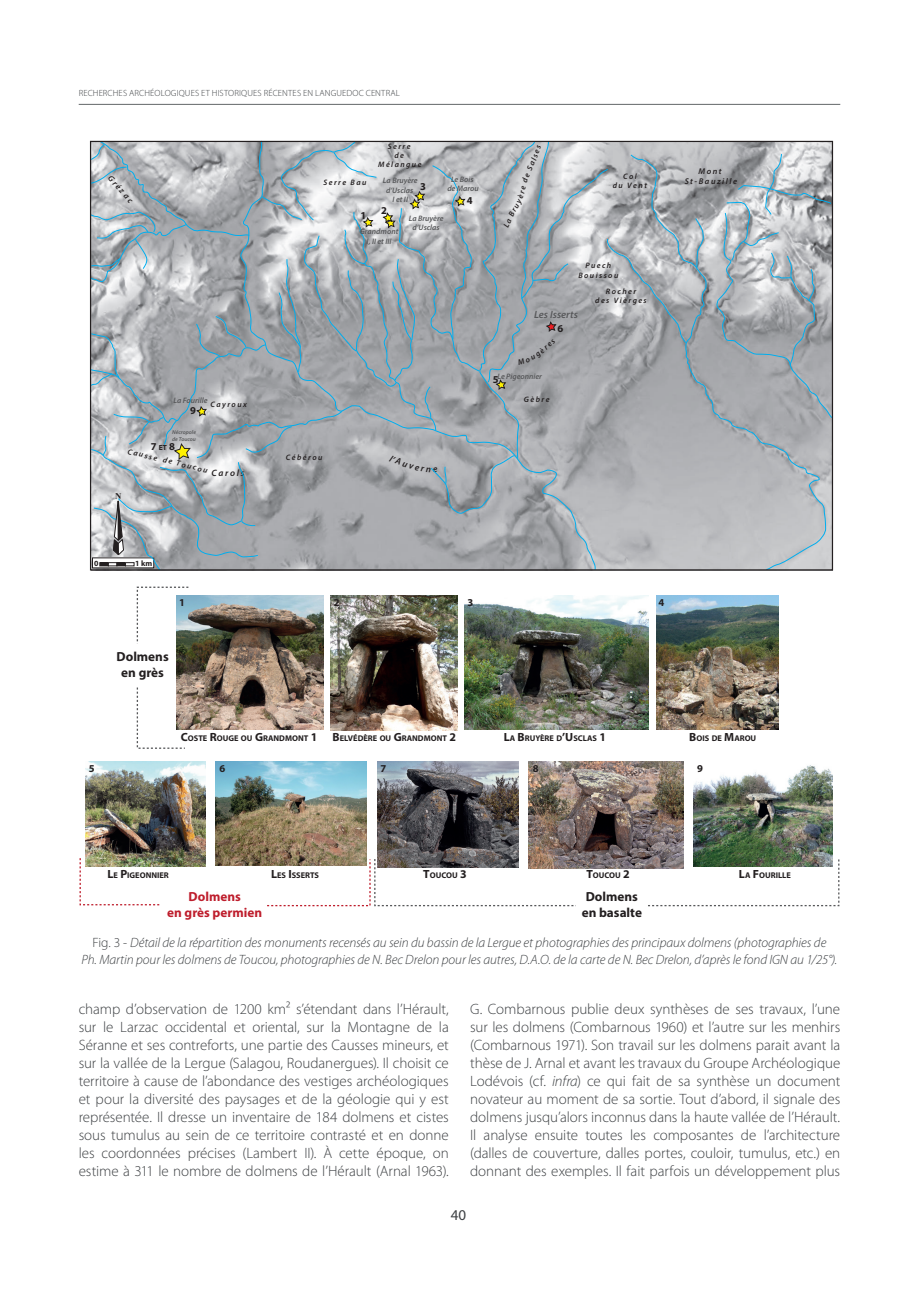
<style>
.page{position:relative;width:919px;height:1289px;background:#fff}
.page>*{position:absolute;margin:0;border:0;box-sizing:border-box;transform-origin:0 0}
.t1{font:300 15px/18px "Myriad Pro";letter-spacing:-.005em;color:#3d4043;text-align:justify}
.t2{font:15px "Myriad Pro";color:#3d4043}
.t3{font:italic 300 13.5px/16.5px "Myriad Pro";letter-spacing:-.005em;color:#3d4043;text-align:center}
.t4{font:700 13.2px/15.8px "Myriad Pro";color:#231f20;text-align:center}
.t5{font:700 13.2px/15.8px "Myriad Pro";color:#be1d2c;text-align:center}
.t6{font:700 10.5px "Myriad Pro";color:#231f20}
.t7{font:italic 600 10.5px "Myriad Pro";color:#57585a}
.t8{font:italic 600 9.3px "Myriad Pro";color:#231f20}
.t9{font:300 9px "Myriad Pro";letter-spacing:.015em;color:#3d4043}
.t10{font:italic 600 8.4px/10.1px "Myriad Pro";color:#231f20;text-align:center}
.t11{font:700 8.25px "Myriad Pro";color:#231f20}
.t12{font:italic 600 7.95px/9.4px "Myriad Pro";color:#231f20;text-align:center}
.t13{font:italic 600 7.95px/9.4px "Myriad Pro";color:#57585a;text-align:center}
.t14{font:700 7.95px "Myriad Pro";color:#231f20}
.t15{font:italic 600 5.55px/6.8px "Myriad Pro";color:#57585a}
.s1{font-size:7.35px}
.s2{font-size:11.85px}
.s3{font-style:normal}
.s4{font-style:italic}
</style>
<div class="page">
<hr style="left:79px;top:104px;width:761px;height:1px;background:#636768">
<svg style="left:686px;top:155px;width:139px;height:413px;background:#b2b5b9"></svg>
<svg style="left:695px;top:218px;width:8px;height:50px"></svg>
<svg style="left:716px;top:154px;width:115px;height:264px;background:#acb2b7"></svg>
<img style="left:177px;top:595px;width:146px;height:135px">
<img style="left:85px;top:761px;width:121px;height:105px">
<img style="left:377px;top:761px;width:141px;height:96px">
<img style="left:528px;top:761px;width:155px;height:107px">
<img style="left:656px;top:595px;width:122px;height:134px">
<img style="left:331px;top:595px;width:126px;height:135px">
<img style="left:216px;top:761px;width:151px;height:104px">
<img style="left:693px;top:765px;width:139px;height:93px">
<img style="left:464px;top:595px;width:184px;height:134px">
<svg style="left:79px;top:856px;width:82px;height:50px"></svg>
<svg style="left:645px;top:858px;width:195px;height:48px"></svg>
<svg style="left:266px;top:857px;width:311px;height:49px"></svg>
<svg style="left:136px;top:586px;width:54px;height:59px"></svg>
<svg style="left:136px;top:686px;width:50px;height:63px"></svg>
<svg style="left:90px;top:141px;width:596px;height:429px;background:#a9aeb3"></svg>
<p class="t9" style="left:79px;top:88px;width:323px">RECHERCHES ARCHÉOLOGIQUES ET HISTORIQUES RÉCENTES EN LANGUEDOC CENTRAL</p>
<p class="t10" style="left:118px;top:178px;width:28px;rotate:48deg">réz ac</p>
<p class="t12" style="left:378px;top:141px;width:45px">S e r r e<br>d e<br>M é l a n g u e</p>
<p class="t13" style="left:447px;top:174px;width:33px">Le Bois de Marou</p>
<p class="t13" style="left:383px;top:175px;width:36px">La Bruyère d’Usclas<br>I et II</p>
<p class="t13" style="left:360px;top:227px;width:40px">Grandmont<br>I, II et III</p>
<p class="t12" style="left:323px;top:178px;width:44px">S e r r e B a u</p>
<p class="t6" style="left:420px;top:180px;width:7px">3</p>
<p class="t6" style="left:466px;top:194px;width:7px">4</p>
<p class="t6" style="left:381px;top:204px;width:7px">2</p>
<p class="t6" style="left:360px;top:209px;width:7px">1</p>
<p class="t13" style="left:408px;top:213px;width:36px">La Bruyère d’Usclas</p>
<p class="t12" style="left:612px;top:171px;width:36px">C o l<br>d u V e n t</p>
<p class="t12" style="left:578px;top:260px;width:41px">P u e c h<br>B o u i s s o u</p>
<p class="t7" style="left:534px;top:308px;width:45px">Les Isserts</p>
<p class="t6" style="left:557px;top:321px;width:7px">6</p>
<p class="t12" style="left:595px;top:286px;width:53px">R o c h e r<br>d e s V i è r g e s</p>
<p class="t13" style="left:173px;top:396px;width:36px">La Fourille</p>
<p class="t15" style="left:172px;top:428px;width:25px">Nécropole de Toucou</p>
<p class="t12" style="left:210px;top:399px;width:38px">C a y r o u x</p>
<p class="t6" style="left:190px;top:403px;width:7px">9</p>
<p class="t6" style="left:151px;top:440px;width:25px">7 <span class="s1">ET</span> 8</p>
<p class="t12" style="left:129px;top:446px;width:83px;rotate:14deg">C a u s s e d e T o u c o u</p>
<p class="t12" style="left:286px;top:452px;width:38px">C é b é r o u</p>
<p class="t8" style="left:211px;top:467px;width:34px">C a r o l s</p>
<p class="t13" style="left:497px;top:372px;width:46px">Le Pigeonnier</p>
<p class="t6" style="left:492px;top:372px;width:7px">5</p>
<p class="t12" style="left:524px;top:395px;width:27px">G è b r e</p>
<p class="t10" style="left:684px;top:166px;width:54px">M o n t<br>S t - B a u z i l l e</p>
<p class="t14" style="left:94px;top:558px;width:6px">0</p>
<p class="t14" style="left:135px;top:558px;width:19px">1 km</p>
<p class="t6" style="left:179px;top:595px;width:7px">1</p>
<p class="t6" style="left:334px;top:595px;width:7px">2</p>
<p class="t6" style="left:467px;top:595px;width:7px">3</p>
<p class="t6" style="left:658px;top:595px;width:7px">4</p>
<p class="t4" style="left:116px;top:648px;width:54px">Dolmens en grès</p>
<p class="t11" style="left:181px;top:733px;width:138px"><span class="s2">C</span>OSTE <span class="s2">R</span>OUGE OU <span class="s2">G</span>RANDMONT <span class="s2">1</span></p>
<p class="t11" style="left:332px;top:733px;width:125px"><span class="s2">B</span>ELVÉDÈRE OU <span class="s2">G</span>RANDMONT <span class="s2">2</span></p>
<p class="t11" style="left:503px;top:733px;width:104px"><span class="s2">L</span>A <span class="s2">B</span>RUYÈRE D<span class="s2">’U</span>SCLAS <span class="s2">1</span></p>
<p class="t11" style="left:689px;top:733px;width:68px"><span class="s2">B</span>OIS DE <span class="s2">M</span>AROU</p>
<p class="t6" style="left:89px;top:761px;width:7px">5</p>
<p class="t6" style="left:219px;top:761px;width:7px">6</p>
<p class="t6" style="left:380px;top:761px;width:7px">7</p>
<p class="t6" style="left:532px;top:761px;width:7px">8</p>
<p class="t6" style="left:697px;top:761px;width:7px">9</p>
<p class="t11" style="left:107px;top:870px;width:63px"><span class="s2">L</span>E <span class="s2">P</span>IGEONNIER</p>
<p class="t11" style="left:271px;top:870px;width:50px"><span class="s2">L</span>ES <span class="s2">I</span>SSERTS</p>
<p class="t11" style="left:423px;top:870px;width:45px"><span class="s2">T</span>OUCOU <span class="s2">3</span></p>
<p class="t11" style="left:586px;top:870px;width:45px"><span class="s2">T</span>OUCOU <span class="s2">2</span></p>
<p class="t11" style="left:739px;top:870px;width:54px"><span class="s2">L</span>A <span class="s2">F</span>OURILLE</p>
<p class="t5" style="left:167px;top:888px;width:96px">Dolmens<br>en grès permien</p>
<p class="t4" style="left:581px;top:888px;width:62px">Dolmens en basalte</p>
<p class="t3" style="left:82px;top:934px;width:757px"><span class="s3">Fig. 3 -</span> Détail de la répartition des monuments recensés au sein du bassin de la Lergue et photographies des principaux dolmens (photographies de<br>Ph. Martin pour les dolmens de Toucou, photographies de N. Bec Drelon pour les autres, D.A.O. de la carte de N. Bec Drelon, d’après le fond IGN au 1/25°).</p>
<p class="t1" style="left:79px;top:1000px;width:371px">champ d’observation de 1200 km² s’étendant dans l’Hérault, sur le Larzac occidental et oriental, sur la Montagne de la Séranne et ses contreforts, une partie des Causses mineurs, et sur la vallée de la Lergue (Salagou, Roudanergues). Il choisit ce territoire à cause de l’abondance des vestiges archéologiques et pour la diversité des paysages et de la géologie qui y est représentée. Il dresse un inventaire de 184 dolmens et cistes sous tumulus au sein de ce territoire contrasté et en donne les coordonnées précises (Lambert II). À cette époque, on estime à 311 le nombre de dolmens de l’Hérault (Arnal 1963).</p>
<p class="t1" style="left:470px;top:1000px;width:371px">G. Combarnous publie deux synthèses de ses travaux, l’une sur les dolmens (Combarnous 1960) et l’autre sur les menhirs (Combarnous 1971). Son travail sur les dolmens parait avant la thèse de J. Arnal et avant les travaux du Groupe Archéologique Lodévois (cf. <span class="s4">infra</span>) ce qui fait de sa synthèse un document novateur au moment de sa sortie. Tout d’abord, il signale des dolmens jusqu’alors inconnus dans la haute vallée de l’Hérault.<br>Il analyse ensuite toutes les composantes de l’architecture (dalles de couverture, dalles portes, couloir, tumulus, etc.) en donnant des exemples. Il fait parfois un développement plus</p>
<p class="t2" style="left:450px;top:1206px;width:17px">40</p>
</div>
